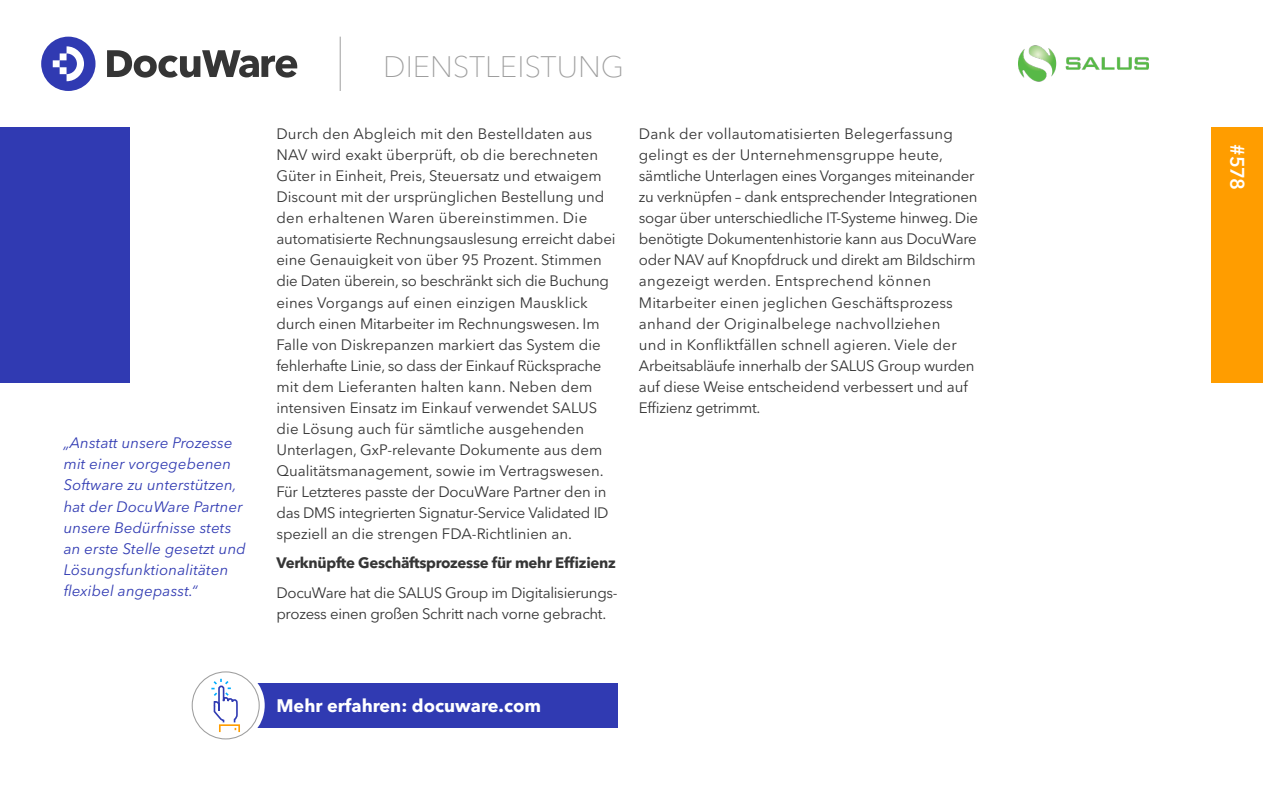
<style>
.page{position:relative;width:1263px;height:787px;background:#fff}
.page>*{position:absolute;margin:0;border:0;box-sizing:border-box;transform-origin:0 0}
.t1{font:100 29.4px "Avenir Next LT Pro";color:#9e9e9e}
.t2{font:600 19.5px "Avenir Next LT Pro";color:#fff}
.t3{font:700 18px "Avenir Next LT Pro";color:#fff}
.t4{font:15px/21px "Avenir Next LT Pro";color:#353535}
.t5{font:15px/21px "Avenir Next LT Pro";letter-spacing:-.02em;color:#353535}
.t6{font:italic 15px/21px "Avenir Next LT Pro";letter-spacing:.01em;color:#303ab2}
.t7{font:700 15px "Avenir Next LT Pro";letter-spacing:-.02em;color:#353535}
</style>
<div class="page">
<svg style="left:41px;top:37px;width:55px;height:54px"></svg>
<svg style="left:107px;top:50px;width:190px;height:28px"></svg>
<hr style="left:340px;top:37px;width:1px;height:54px;background:#9e9e9e">
<div style="left:1212px;top:128px;width:51px;height:255px;background:#ff9d00"></div>
<div style="left:0;top:128px;width:130px;height:255px;background:#303ab2"></div>
<div style="left:255px;top:683px;width:363px;height:44px;background:#303ab2"></div>
<div style="left:187px;top:666px;width:78px;height:78px;background:#fff;border-radius:50%"></div>
<div style="left:192px;top:671px;width:68px;height:68px;border:1px solid #9e9e9e;border-radius:50%"></div>
<svg style="left:211px;top:678px;width:29px;height:55px"></svg>
<img style="left:1018px;top:45px;width:131px;height:37px">
<p class="t6" style="left:64px;top:433px;width:184px">„Anstatt unsere Prozesse mit einer vorgegebenen<br>Software zu unterstützen, hat der DocuWare Partner unsere Bedürfnisse stets an erste Stelle gesetzt und<br>Lösungsfunktionalitäten flexibel angepasst.“</p>
<h1 class="t1" style="left:383px;top:49px;width:242px">DIENSTLEISTUNG</h1>
<p class="t4" style="left:276px;top:124px;width:317px">Durch den Abgleich mit den Bestelldaten aus</p>
<p class="t4" style="left:276px;top:145px;width:341px">NAV wird exakt überprüft, ob die berechneten Güter in Einheit, Preis, Steuersatz und etwaigem Discount mit der ursprünglichen Bestellung und den erhaltenen Waren übereinstimmen. Die automatisierte Rechnungsauslesung erreicht dabei eine Genauigkeit von über 95 Prozent. Stimmen die Daten überein, so beschränkt sich die Buchung eines Vorgangs auf einen einzigen Mausklick durch einen Mitarbeiter im Rechnungswesen. Im Falle von Diskrepanzen markiert das System die fehlerhafte Linie, so dass der Einkauf Rücksprache mit dem Lieferanten halten kann. Neben dem intensiven Einsatz im Einkauf verwendet SALUS die Lösung auch für sämtliche ausgehenden Unterlagen, GxP-relevante Dokumente aus dem Qualitätsmanagement, sowie im Vertragswesen.<br>Für Letzteres passte der DocuWare Partner den in das DMS integrierten Signatur-Service Validated ID speziell an die strengen FDA-Richtlinien an.</p>
<p class="t7" style="left:276px;top:553px;width:341px">Verknüpfte Geschäftsprozesse für mehr Effizienz</p>
<p class="t5" style="left:276px;top:582px;width:341px">DocuWare hat die SALUS Group im Digitalisierungs&shy;prozess einen großen Schritt nach vorne gebracht.</p>
<p class="t5" style="left:639px;top:124px;width:341px">Dank der vollautomatisierten Belegerfassung gelingt es der Unternehmensgruppe heute, sämtliche Unterlagen eines Vorganges miteinander zu verknüpfen – dank entsprechender Integrationen sogar über unterschiedliche IT-Systeme hinweg. Die benötigte Dokumentenhistorie kann aus DocuWare oder NAV auf Knopfdruck und direkt am Bildschirm angezeigt werden. Entsprechend können Mitarbeiter einen jeglichen Geschäftsprozess anhand der Originalbelege nachvollziehen<br>und in Konfliktfällen schnell agieren. Viele der Arbeitsabläufe innerhalb der SALUS Group wurden auf diese Weise entscheidend verbessert und auf Effizienz getrimmt.</p>
<p class="t3" style="left:276px;top:694px;width:266px">Mehr erfahren: docuware.com</p>
<h2 class="t2" style="left:1249px;top:144px;width:47px;rotate:90deg">#578</h2>
</div>
